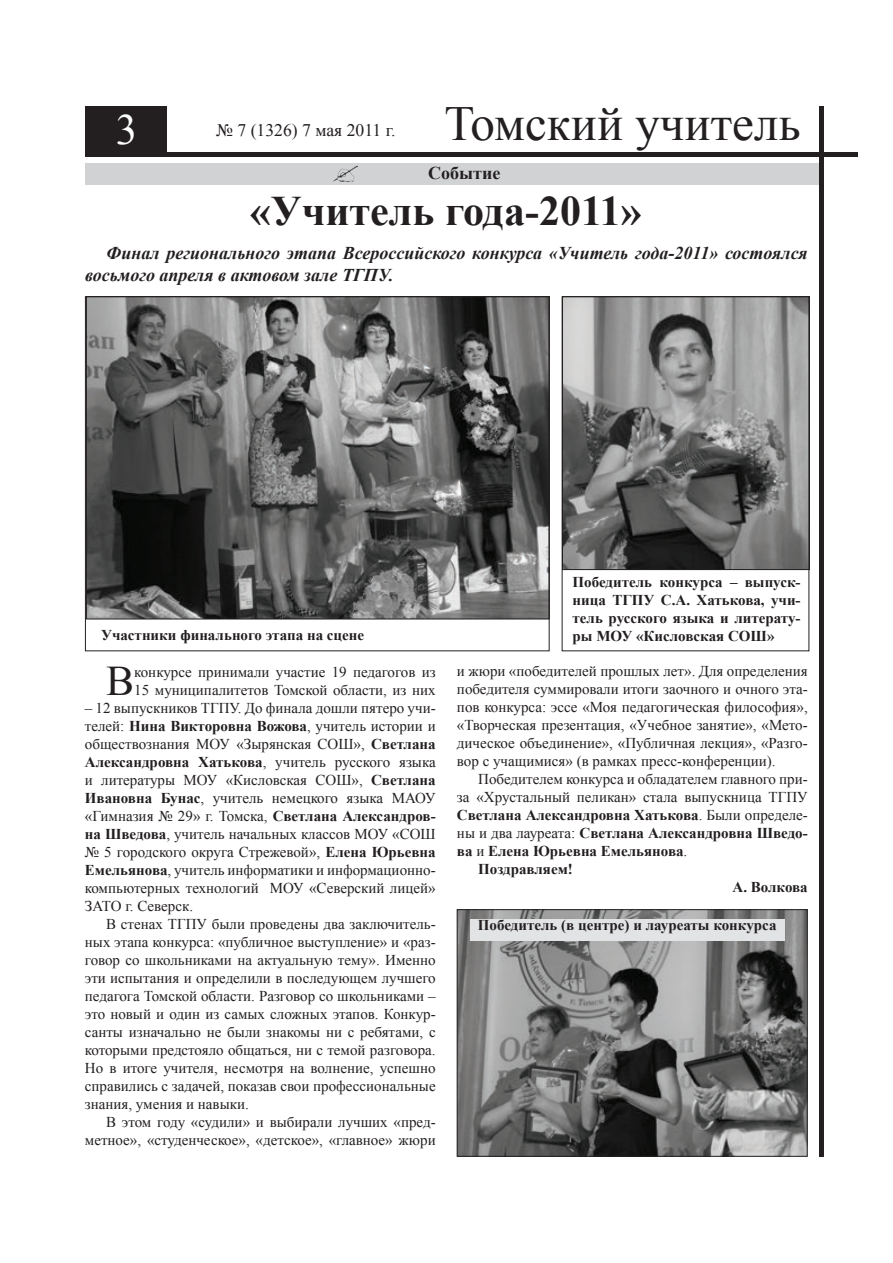
<style>
.page{position:relative;width:893px;height:1263px;background:#fff}
.page>*{position:absolute;margin:0;border:0;box-sizing:border-box;transform-origin:0 0}
.t1{font:49.05px "Times New Roman";color:#231f20}
.t2{font:43.2px "Times New Roman";color:#fff}
.t3{font:42.15px "Times New Roman";color:#231f20}
.t4{font:700 42px "Times New Roman";color:#231f20}
.t5{font:italic 700 18px/21.6px "Times New Roman";color:#231f20}
.t6{font:700 18px "Times New Roman";color:#231f20}
.t7{font:17.7px "Times New Roman";color:#231f20}
.t8{font:15px/18px "Times New Roman";color:#231f20;text-align:justify}
.t9{font:700 15px/18px "Times New Roman";color:#231f20;text-align:justify}
.s1{font-weight:700}
</style>
<div class="page">
<div style="left:85px;top:163px;width:738px;height:21px;background:#d1d2d4"></div>
<hr style="left:85px;top:152px;width:773px;height:4px;background:#231f20">
<div style="left:85px;top:106px;width:82px;height:50px;background:#231f20"></div>
<hr style="left:819px;top:106px;width:4px;height:1051px;background:#231f20">
<img style="left:332px;top:166px;width:25px;height:16px">
<img style="left:564px;top:298px;width:243px;height:270px">
<img style="left:88px;top:298px;width:459px;height:319px">
<img style="left:459px;top:911px;width:347px;height:244px">
<div style="left:457px;top:909px;width:351px;height:248px;border:1px solid #231f20"></div>
<div style="left:470px;top:919px;width:315px;height:21px;background:#e2e3e5"></div>
<div style="left:562px;top:296px;width:247px;height:355px;border:1px solid #231f20"></div>
<p class="t2" style="left:116px;top:101px;width:23px">3</p>
<p class="t7" style="left:216px;top:118px;width:181px">№ 7 (1326) 7 мая 2011 г.</p>
<p class="t1" style="left:444px;top:91px;width:358px">Томский учитель</p>
<p class="t6" style="left:428px;top:161px;width:74px">Событие</p>
<p class="t4" style="left:250px;top:182px;width:393px">«Учитель года-2011»</p>
<p class="t5" style="left:85px;top:242px;width:724px;text-indent:21px">Финал регионального этапа Всероссийского конкурса «Учитель года-2011» состоялся восьмого апреля в актовом зале ТГПУ.</p>
<p class="t9" style="left:573px;top:573px;width:230px">Победитель конкурса – выпуск&shy;ница ТГПУ С.А. Хатькова, учи&shy;тель русского языка и литерату-</p>
<p class="t9" style="left:101px;top:626px;width:265px">Участники финального этапа на сцене</p>
<p class="t9" style="left:573px;top:627px;width:203px">ры МОУ «Кисловская СОШ»</p>
<p class="t3" style="left:106px;top:653px;width:30px">В</p>
<p class="t8" style="left:134px;top:663px;width:303px">конкурсе принимали участие 19 педагогов из<br>15 муниципалитетов Томской области, из них</p>
<p class="t8" style="left:85px;top:699px;width:352px">– 12 выпускников ТГПУ. До финала дошли пятеро учи&shy;телей: <span class="s1">Нина Викторовна Вожова</span>, учитель истории и обществознания МОУ «Зырянская СОШ», <span class="s1">Светлана Александровна Хатькова</span>, учитель русского языка и литературы МОУ «Кисловская СОШ», <span class="s1">Светлана Ивановна Бунас</span>, учитель немецкого языка МАОУ «Гимназия № 29» г. Томска, <span class="s1">Светлана Александров&shy;на Шведова</span>, учитель начальных классов МОУ «СОШ № 5 городского округа Стрежевой», <span class="s1">Елена Юрьевна Емельянова</span>, учитель информатики и информационно&shy;компьютерных технологий МОУ «Северский лицей» ЗАТО г. Северск.</p>
<p class="t8" style="left:85px;top:915px;width:352px;text-indent:21px">В стенах ТГПУ были проведены два заключитель&shy;ных этапа конкурса: «публичное выступление» и «раз&shy;говор со школьниками на актуальную тему». Именно эти испытания и определили в последующем лучшего педагога Томской области. Разговор со школьниками – это новый и один из самых сложных этапов. Конкур&shy;санты изначально не были знакомы ни с ребятами, с которыми предстояло общаться, ни с темой разговора.<br>Но в итоге учителя, несмотря на волнение, успешно справились с задачей, показав свои профессиональные знания, умения и навыки.</p>
<p class="t8" style="left:85px;top:1113px;width:352px;text-align:right">В этом году «судили» и выбирали лучших «пред&shy;метное», «студенческое», «детское», «главное» жюри</p>
<p class="t8" style="left:457px;top:661px;width:352px">и жюри «победителей прошлых лет». Для определения победителя суммировали итоги заочного и очного эта&shy;пов конкурса: эссе «Моя педагогическая философия», «Творческая презентация, «Учебное занятие», «Мето&shy;дическое объединение», «Публичная лекция», «Разго&shy;вор с учащимися» (в рамках пресс-конференции).</p>
<p class="t8" style="left:457px;top:769px;width:352px;text-indent:21px">Победителем конкурса и обладателем главного при&shy;за «Хрустальный пеликан» стала выпускница ТГПУ <span class="s1">Светлана Александровна Хатькова</span>. Были определе&shy;ны и два лауреата: <span class="s1">Светлана Александровна Шведо&shy;ва</span> и <span class="s1">Елена Юрьевна Емельянова</span>.</p>
<p class="t9" style="left:478px;top:859px;width:96px">Поздравляем!</p>
<p class="t9" style="left:732px;top:877px;width:77px">А. Волкова</p>
<p class="t9" style="left:478px;top:915px;width:300px">Победитель (в центре) и лауреаты конкурса</p>
</div>
